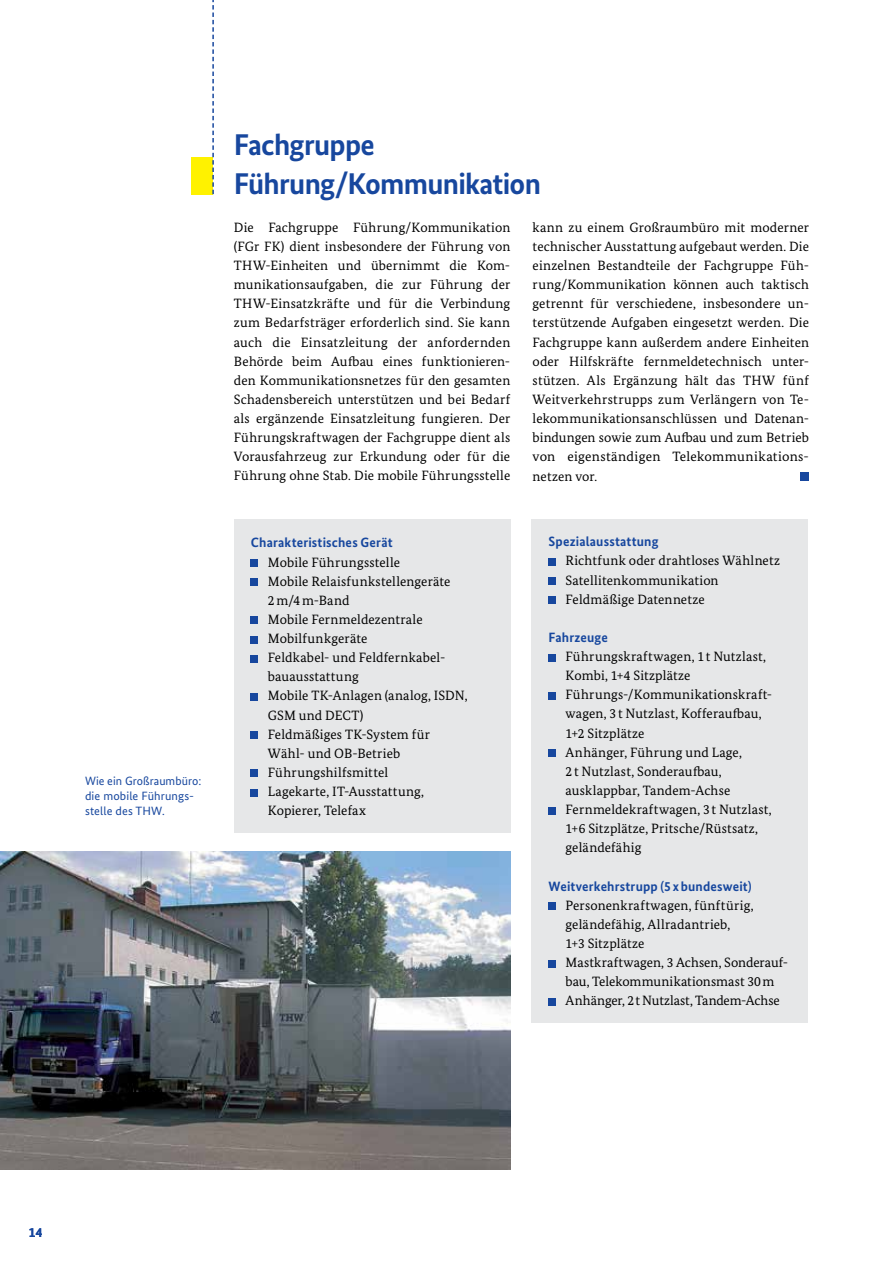
<style>
.page{position:relative;width:893px;height:1263px;background:#fff}
.page>*{position:absolute;margin:0;border:0;box-sizing:border-box;transform-origin:0 0}
.t1{font:700 30px/38.2px "Bundes Sans";letter-spacing:-.025em;color:#17479e}
.t2{font:13.5px/19.2px "Bundes Serif";letter-spacing:.015em;color:#000}
.t3{font:700 13.5px "Bundes Sans";letter-spacing:.01em;color:#17479e}
.t4{font:12px/15px "Bundes Sans";letter-spacing:.01em;color:#17479e}
</style>
<div class="page">
<img style="left:0;top:852px;width:510px;height:318px">
<div style="left:234px;top:519px;width:276px;height:313px;background:#e6e7e8"></div>
<div style="left:251px;top:559px;width:7px;height:8px;background:#17479e"></div>
<div style="left:251px;top:579px;width:7px;height:7px;background:#17479e"></div>
<div style="left:251px;top:617px;width:7px;height:7px;background:#17479e"></div>
<div style="left:251px;top:636px;width:7px;height:7px;background:#17479e"></div>
<div style="left:251px;top:655px;width:7px;height:7px;background:#17479e"></div>
<div style="left:251px;top:693px;width:7px;height:7px;background:#17479e"></div>
<div style="left:251px;top:732px;width:7px;height:7px;background:#17479e"></div>
<div style="left:251px;top:770px;width:7px;height:7px;background:#17479e"></div>
<div style="left:251px;top:789px;width:7px;height:7px;background:#17479e"></div>
<div style="left:531px;top:519px;width:277px;height:503px;background:#e6e7e8"></div>
<div style="left:549px;top:558px;width:7px;height:7px;background:#17479e"></div>
<div style="left:549px;top:577px;width:7px;height:7px;background:#17479e"></div>
<div style="left:549px;top:597px;width:7px;height:7px;background:#17479e"></div>
<div style="left:549px;top:654px;width:7px;height:7px;background:#17479e"></div>
<div style="left:549px;top:692px;width:7px;height:7px;background:#17479e"></div>
<div style="left:549px;top:750px;width:7px;height:7px;background:#17479e"></div>
<div style="left:549px;top:807px;width:7px;height:7px;background:#17479e"></div>
<div style="left:549px;top:903px;width:7px;height:7px;background:#17479e"></div>
<div style="left:549px;top:960px;width:7px;height:7px;background:#17479e"></div>
<div style="left:549px;top:998px;width:7px;height:7px;background:#17479e"></div>
<div style="left:191px;top:157px;width:21px;height:37px;background:#fff200"></div>
<svg style="left:212px;top:0;width:2px;height:194px"></svg>
<div style="left:800px;top:472px;width:9px;height:8px;background:#17479e"></div>
<p class="t4" style="left:85px;top:774px;width:118px">Wie ein Großraumbüro: die mobile Führungs&shy;stelle des THW.</p>
<h1 class="t1" style="left:234px;top:125px;width:309px">Fachgruppe<br>Führung/Kommunikation</h1>
<p class="t2" style="left:234px;top:217px;width:278px;text-align:justify">Die Fachgruppe Führung/Kommunikation (FGr FK) dient insbesondere der Führung von THW-Einheiten und übernimmt die Kom&shy;munikationsaufgaben, die zur Führung der THW-Einsatzkräfte und für die Verbindung zum Bedarfsträger erforderlich sind. Sie kann auch die Einsatzleitung der anfordernden Behörde beim Aufbau eines funktionieren&shy;den Kommunikationsnetzes für den gesamten Schadensbereich unterstützen und bei Bedarf als ergänzende Einsatzleitung fungieren. Der Führungskraftwagen der Fachgruppe dient als Vorausfahrzeug zur Erkundung oder für die Führung ohne Stab. Die mobile Führungsstelle</p>
<p class="t2" style="left:533px;top:217px;width:278px;text-align:justify">kann zu einem Großraumbüro mit moderner technischer Ausstattung aufgebaut werden. Die einzelnen Bestandteile der Fachgruppe Füh&shy;rung/Kommunikation können auch taktisch getrennt für verschiedene, insbesondere un&shy;terstützende Aufgaben eingesetzt werden. Die Fachgruppe kann außerdem andere Einheiten oder Hilfskräfte fernmeldetechnisch unter&shy;stützen. Als Ergänzung hält das THW fünf Weitverkehrstrupps zum Verlängern von Te&shy;lekommunikationsanschlüssen und Datenan&shy;bindungen sowie zum Aufbau und zum Betrieb von eigenständigen Telekommunikations&shy;netzen vor.</p>
<p class="t3" style="left:251px;top:535px;width:143px">Charakteristisches Gerät</p>
<p class="t2" style="left:268px;top:552px;width:201px">Mobile Führungsstelle<br>Mobile Relaisfunkstellengeräte<br>2m/4m-Band<br>Mobile Fernmeldezentrale<br>Mobilfunkgeräte<br>Feldkabel- und Feldfernkabel&shy;bauausstattung<br>Mobile TK-Anlagen (analog, ISDN,<br>GSM und DECT)<br>Feldmäßiges TK-System für<br>Wähl- und OB-Betrieb<br>Führungshilfsmittel<br>Lagekarte, IT-Ausstattung,<br>Kopierer, Telefax</p>
<p class="t3" style="left:549px;top:533px;width:111px">Spezialausstattung</p>
<p class="t2" style="left:566px;top:551px;width:216px">Richtfunk oder drahtloses Wählnetz<br>Satellitenkommunikation<br>Feldmäßige Datennetze</p>
<p class="t3" style="left:548px;top:629px;width:61px">Fahrzeuge</p>
<p class="t2" style="left:566px;top:647px;width:208px">Führungskraftwagen, 1t Nutzlast,<br>Kombi, 1+4 Sitzplätze<br>Führungs-/Kommunikationskraft&shy;wagen, 3 t Nutzlast, Kofferaufbau,<br>1+2 Sitzplätze<br>Anhänger, Führung und Lage,<br>2t Nutzlast, Sonderaufbau, ausklappbar, Tandem-Achse<br>Fernmeldekraftwagen, 3 t Nutzlast,<br>1+6 Sitzplätze, Pritsche/Rüstsatz, geländefähig</p>
<p class="t3" style="left:548px;top:878px;width:205px">Weitverkehrstrupp (5 xbundesweit)</p>
<p class="t2" style="left:566px;top:895px;width:224px">Personenkraftwagen, fünftürig, geländefähig, Allradantrieb,<br>1+3 Sitzplätze<br>Mastkraftwagen, 3 Achsen, Sonderauf&shy;bau, Telekommunikationsmast 30m<br>Anhänger, 2t Nutzlast, Tandem-Achse</p>
<p class="t3" style="left:29px;top:1224px;width:15px">14</p>
</div>
